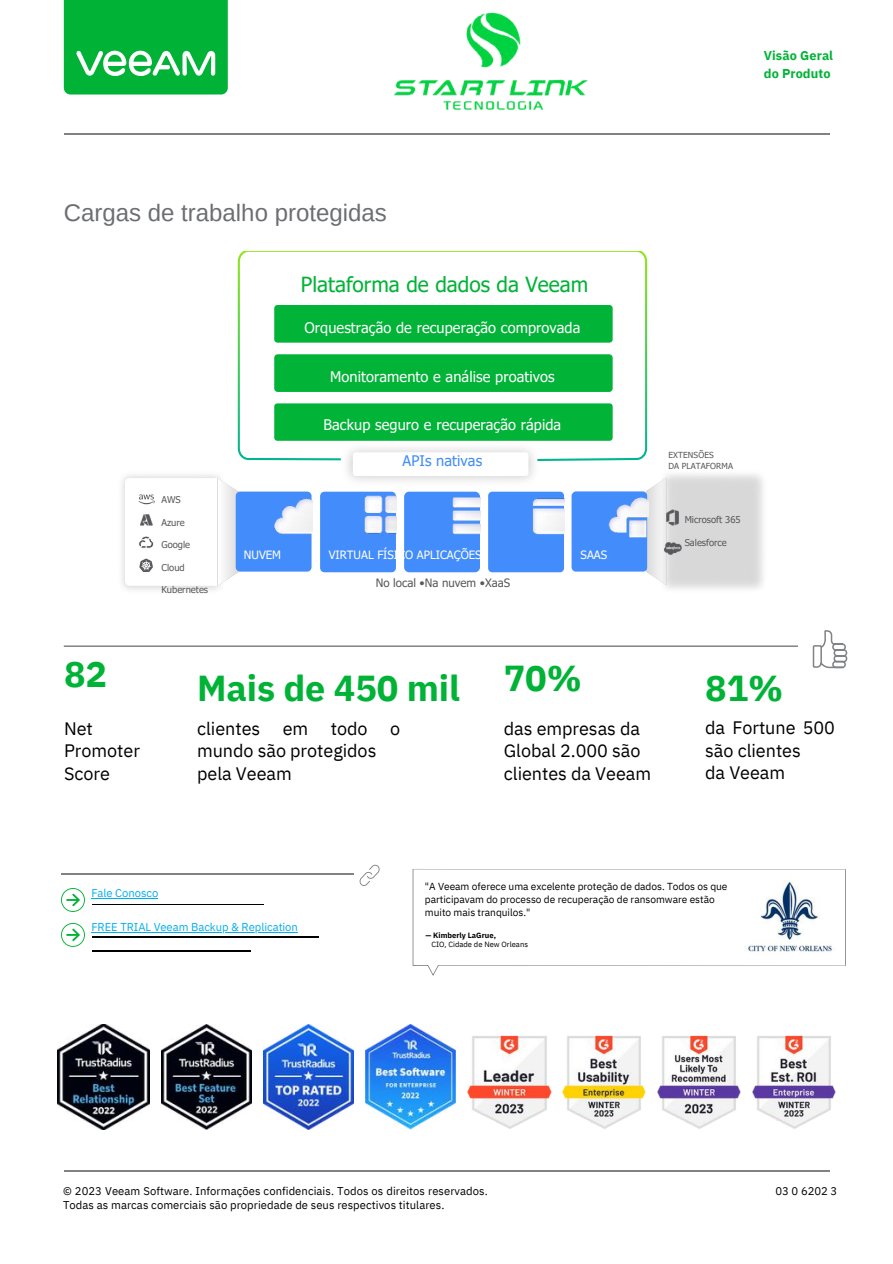
<style>
.page{position:relative;width:893px;height:1264px;background:#fff}
.page>*{position:absolute;margin:0;border:0;box-sizing:border-box;transform-origin:0 0}
.t1{font:700 36px "IBM Plex Sans";letter-spacing:-.005em;color:#00b336}
.t2{font:24px "Arimo";color:#6d6e71}
.t3{font:20.85px "Tahoma";color:#01b336}
.t4{font:18px/22.5px "IBM Plex Sans";letter-spacing:-.005em;color:#000}
.t5{font:14.55px "Tahoma";letter-spacing:.005em;color:#fff}
.t6{font:14.55px "Tahoma";letter-spacing:.005em;color:#428cfb}
.t7{font:700 12.75px/18px "IBM Plex Sans";letter-spacing:.005em;color:#00b336}
.t8{font:11.4px "Tahoma";color:#fff}
.t9{font:11.4px "Tahoma";color:#595959}
.t10{font:11.25px/13.5px "IBM Plex Sans";letter-spacing:.005em;color:#000}
.t11{font:11.25px "IBM Plex Sans";letter-spacing:-.005em;color:#00aeef}
.t12{font:10.2px/12.8px "IBM Plex Sans";letter-spacing:-.005em;color:#000}
.t13{font:9.3px "Tahoma";color:#58595c}
.t14{font:8.4px/10.2px "Tahoma";letter-spacing:.01em;color:#58595c}
.t15{font:7.65px "IBM Plex Sans";color:#000}
.t16{font:700 7.65px "IBM Plex Sans";letter-spacing:.005em;color:#000}
.s1{color:#58595c}
</style>
<div class="page">
<svg style="left:412px;top:869px;width:433px;height:107px"></svg>
<hr style="left:64px;top:134px;width:765px;height:1px;background:#808285">
<hr style="left:64px;top:1169px;width:765px;height:2px;background:#808285">
<svg style="left:64px;top:0;width:164px;height:94px;background:#19ba4a"></svg>
<svg style="left:645px;top:485px;width:10px;height:93px"></svg>
<img style="left:655px;top:474px;width:108px;height:115px">
<div style="left:236px;top:491px;width:75px;height:80px;background:#428cfb;border-radius:4px"></div>
<svg style="left:238px;top:251px;width:409px;height:210px"></svg>
<div style="left:571px;top:491px;width:76px;height:80px;background:#428cfb;border-radius:4px"></div>
<img style="left:664px;top:542px;width:17px;height:13px">
<img style="left:664px;top:509px;width:16px;height:16px">
<div style="left:274px;top:305px;width:338px;height:37px;background:#01b336;border-radius:3px"></div>
<div style="left:274px;top:354px;width:338px;height:38px;background:#01b336;border-radius:4px"></div>
<div style="left:274px;top:403px;width:338px;height:38px;background:#01b336;border-radius:3px"></div>
<div style="left:320px;top:491px;width:76px;height:81px;background:#428cfb;border-radius:4px"></div>
<div style="left:404px;top:491px;width:76px;height:81px;background:#428cfb;border-radius:5px"></div>
<div style="left:488px;top:491px;width:76px;height:81px;background:#428cfb;border-radius:4px"></div>
<img style="left:581px;top:490px;width:67px;height:67px">
<img style="left:532px;top:491px;width:32px;height:44px">
<img style="left:452px;top:492px;width:28px;height:43px">
<img style="left:329px;top:491px;width:67px;height:43px">
<img style="left:245px;top:491px;width:67px;height:66px">
<svg style="left:125px;top:478px;width:113px;height:108px"></svg>
<img style="left:335px;top:440px;width:211px;height:52px">
<div style="left:353px;top:452px;width:175px;height:24px;background:#fff;border-radius:3px"></div>
<hr style="left:64px;top:645px;width:766px;height:2px;background:#808285">
<div style="left:798px;top:619px;width:63px;height:62px;background:#fff"></div>
<svg style="left:812px;top:630px;width:36px;height:39px"></svg>
<img style="left:744px;top:875px;width:91px;height:82px">
<img style="left:161px;top:1024px;width:90px;height:105px">
<img style="left:57px;top:1024px;width:93px;height:105px">
<img style="left:365px;top:1024px;width:90px;height:105px">
<img style="left:263px;top:1024px;width:90px;height:105px">
<img style="left:657px;top:1035px;width:83px;height:94px">
<img style="left:467px;top:1035px;width:84px;height:94px">
<img style="left:752px;top:1035px;width:83px;height:94px">
<img style="left:562px;top:1035px;width:84px;height:94px">
<img style="left:384px;top:12px;width:209px;height:122px">
<hr style="left:93px;top:904px;width:170px;height:1px;background:#000">
<svg style="left:61px;top:888px;width:24px;height:24px"></svg>
<hr style="left:93px;top:936px;width:225px;height:1px;background:#000">
<hr style="left:93px;top:950px;width:157px;height:1px;background:#000">
<svg style="left:61px;top:923px;width:24px;height:23px"></svg>
<hr style="left:61px;top:873px;width:298px;height:1px;background:#808285">
<div style="left:354px;top:858px;width:37px;height:38px;background:#fff"></div>
<svg style="left:359px;top:864px;width:21px;height:22px"></svg>
<hr style="left:91px;top:898px;width:67px;height:1px;background:#00aeef">
<hr style="left:91px;top:931px;width:207px;height:1px;background:#00aeef">
<h2 class="t2" style="left:64px;top:199px;width:324px">Cargas de trabalho protegidas</h2>
<h3 class="t3" style="left:301px;top:271px;width:289px">Plataforma de dados da Veeam</h3>
<p class="t5" style="left:304px;top:318px;width:277px">Orquestração de recuperação comprovada</p>
<p class="t13" style="left:161px;top:494px;width:21px">AWS</p>
<p class="t13" style="left:161px;top:516px;width:25px">Azure</p>
<p class="t13" style="left:161px;top:539px;width:30px">Google</p>
<p class="t13" style="left:161px;top:561px;width:25px">Cloud</p>
<p class="t13" style="left:161px;top:584px;width:48px">Kubernetes</p>
<p class="t5" style="left:330px;top:367px;width:226px">Monitoramento e análise proativos</p>
<p class="t5" style="left:323px;top:415px;width:239px">Backup seguro e recuperação rápida</p>
<p class="t6" style="left:402px;top:451px;width:81px">APIs nativas</p>
<p class="t8" style="left:244px;top:548px;width:39px">NUVEM</p>
<p class="t8" style="left:329px;top:547px;width:154px">VIRTUAL FÍSICO APLICAÇÕES</p>
<p class="t9" style="left:376px;top:575px;width:136px">No local <span class="s1">•</span>Na nuvem <span class="s1">•</span>XaaS</p>
<p class="t8" style="left:580px;top:548px;width:28px">SAAS</p>
<p class="t7" style="left:763px;top:46px;width:71px">Visão Geral do Produto</p>
<p class="t14" style="left:668px;top:450px;width:66px">EXTENSÕES<br>DA PLATAFORMA</p>
<p class="t13" style="left:684px;top:513px;width:57px">Microsoft 365</p>
<p class="t13" style="left:684px;top:536px;width:44px">Salesforce</p>
<h1 class="t1" style="left:64px;top:650px;width:45px">82</h1>
<h1 class="t1" style="left:197px;top:664px;width:386px">Mais de 450 mil 70%</h1>
<h1 class="t1" style="left:705px;top:663px;width:80px">81%</h1>
<h3 class="t4" style="left:64px;top:716px;width:77px">Net<br>Promoter<br>Score</h3>
<h3 class="t4" style="left:197px;top:716px;width:204px">clientes em todo o mundo são protegidos pela Veeam</h3>
<h3 class="t4" style="left:504px;top:716px;width:149px">das empresas da<br>Global 2.000 são clientes da Veeam</h3>
<h3 class="t4" style="left:705px;top:716px;width:131px">da Fortune 500 são clientes<br>da Veeam</h3>
<p class="t11" style="left:91px;top:885px;width:68px">Fale Conosco</p>
<p class="t11" style="left:91px;top:919px;width:208px">FREE TRIAL Veeam Backup &amp; Replication</p>
<p class="t12" style="left:425px;top:880px;width:304px">"A Veeam oferece uma excelente proteção de dados. Todos os que participavam do processo de recuperação de ransomware estão muito mais tranquilos."</p>
<p class="t16" style="left:425px;top:929px;width:72px">— Kimberly LaGrue,</p>
<p class="t15" style="left:431px;top:939px;width:98px">CIO, Cidade de New Orleans</p>
<p class="t10" style="left:63px;top:1184px;width:426px">© 2023 Veeam Software. Informações confidenciais. Todos os direitos reservados.<br>Todas as marcas comerciais são propriedade de seus respectivos titulares.</p>
<p class="t10" style="left:775px;top:1184px;width:63px">03 0 6202 3</p>
</div>
